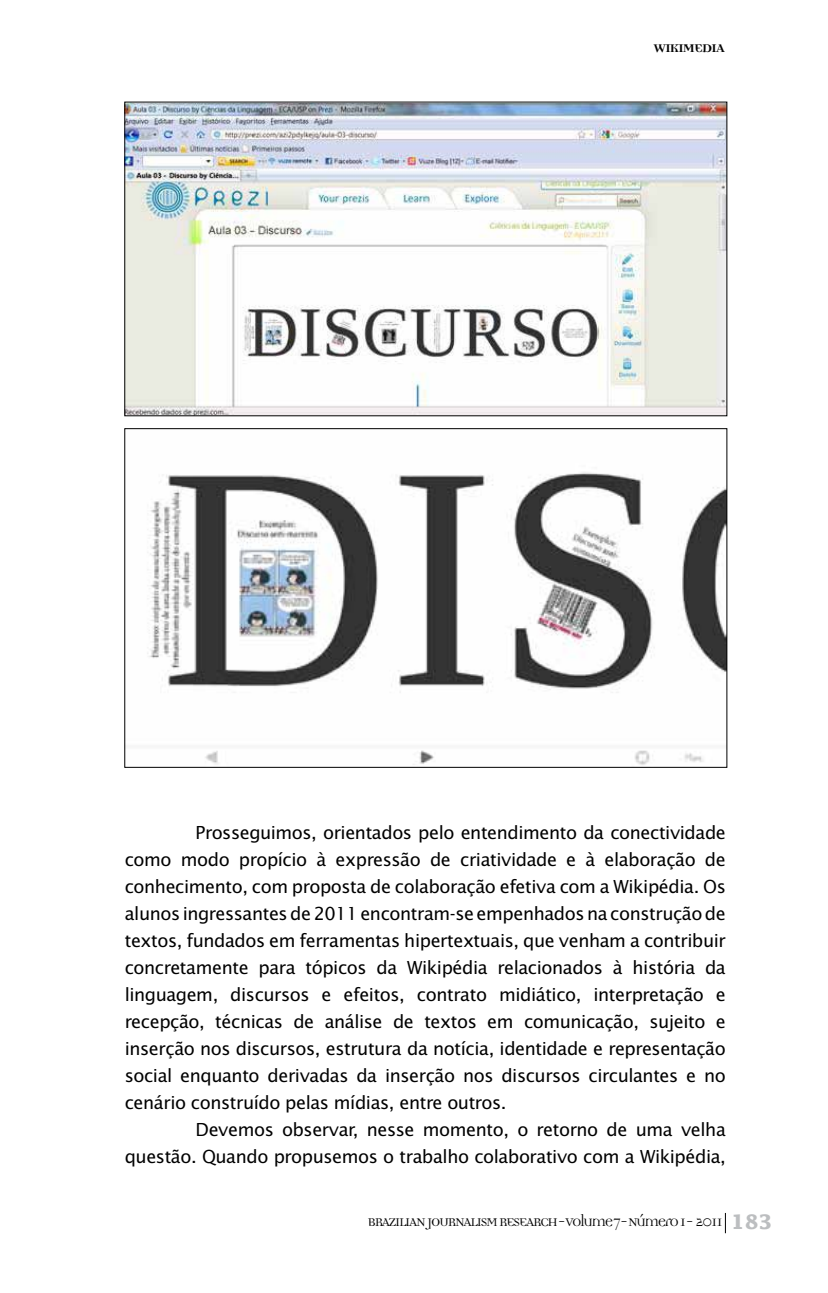
<style>
.page{position:relative;width:828px;height:1293px;background:#fff}
.page>*{position:absolute;margin:0;border:0;box-sizing:border-box;transform-origin:0 0}
.t1{font:18px/27px "Lucida Sans";letter-spacing:-.025em;color:#000;text-align:justify}
.t2{font:18px "Democratica";letter-spacing:-.1em;color:#000}
.t3{font:700 18px "Democratica";letter-spacing:-.075em;color:#000}
.s1{font-family:"Lucida";font-weight:700;font-size:20px;color:#bcbec0}
</style>
<div class="page">
<svg style="left:725px;top:1213px;width:1px;height:20px"></svg>
<img style="left:126px;top:104px;width:599px;height:310px">
<img style="left:147px;top:472px;width:578px;height:293px">
<p class="t3" style="left:653px;top:39px;width:73px">WIKIMEDIA</p>
<p class="t1" style="left:125px;top:819px;width:603px;text-indent:71px">Prosseguimos, orientados pelo entendimento da conectividade como modo propício à expressão de criatividade e à elaboração de conhecimento, com proposta de colaboração efetiva com a Wikipédia. Os alunos ingressantes de 2011 encontram-se empenhados na construção de textos, fundados em ferramentas hipertextuais, que venham a contribuir concretamente para tópicos da Wikipédia relacionados à história da linguagem, discursos e efeitos, contrato midiático, interpretação e recepção, técnicas de análise de textos em comunicação, sujeito e inserção nos discursos, estrutura da notícia, identidade e representação social enquanto derivadas da inserção nos discursos circulantes e no cenário construído pelas mídias, entre outros.</p>
<p class="t1" style="left:125px;top:1116px;width:602px;text-align:right">Devemos observar, nesse momento, o retorno de uma velha questão. Quando propusemos o trabalho colaborativo com a Wikipédia,</p>
<p class="t2" style="left:367px;top:1213px;width:407px">BRAZILIAN JOURNALISM RESEARCH - Volume 7 - Número 1 - 2011 <span class="s1">183</span></p>
</div>
